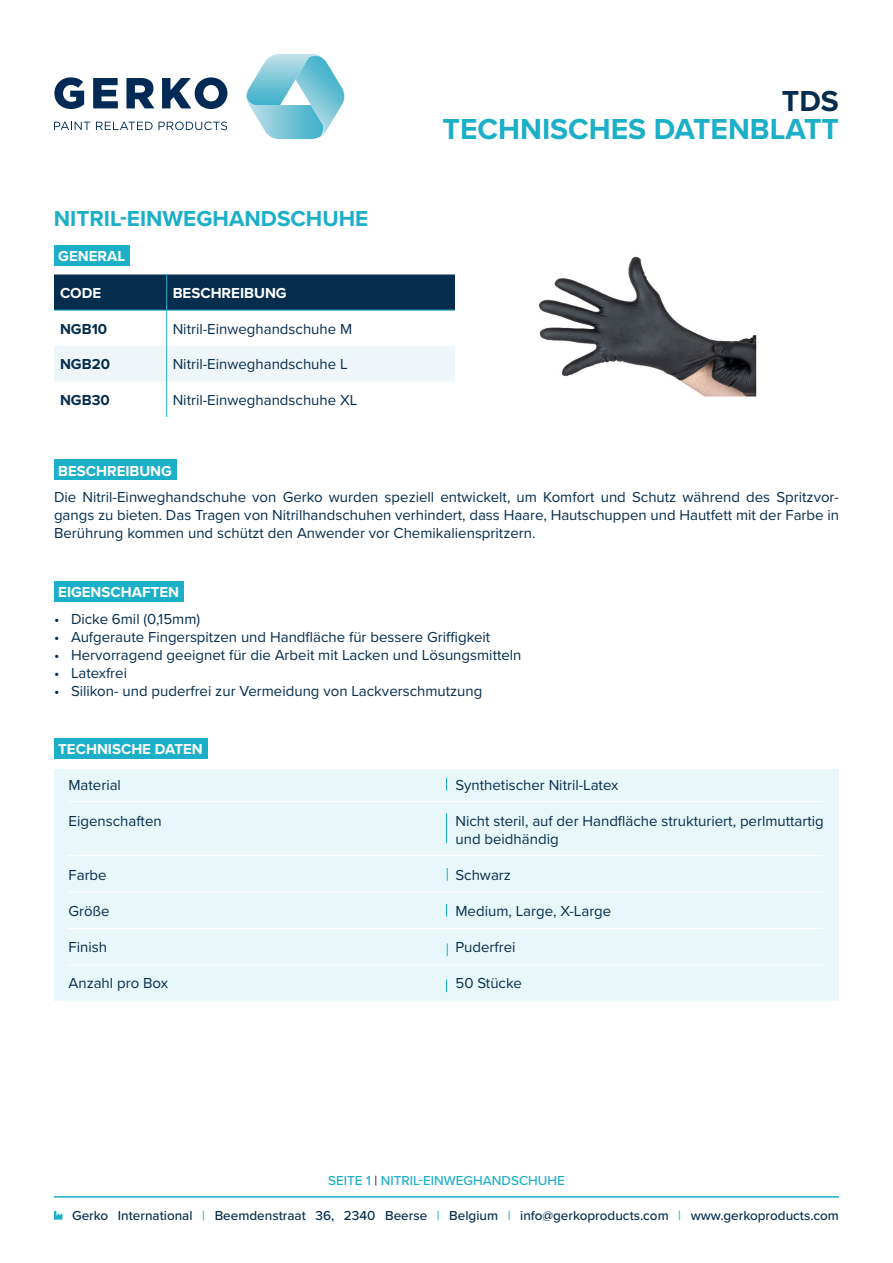
<style>
.page{position:relative;width:893px;height:1263px;background:#fff}
.page>*{position:absolute;margin:0;border:0;box-sizing:border-box;transform-origin:0 0}
.t1{font:700 30px "Proxima Nova";color:#1bafc8}
.t2{font:700 30px "Proxima Nova";color:#062d4d}
.t3{font:700 22.5px "Proxima Nova";color:#1bafc8}
.Alineastijl{font:15px/18px "Proxima Nova";color:#062d4d;text-align:justify}
.t4{font:700 15px "Proxima Nova";color:#fff}
.t5{font:700 15px "Proxima Nova";color:#062d4d}
.t6{font:500 13.5px "Proxima Nova";color:#062d4d}
.t7{font:500 13.5px "Proxima Nova";color:#1bafc8}
.s1{color:#062d4d}
.s2{color:#1bafc8}
</style>
<div class="page">
<div style="left:54px;top:245px;width:75px;height:21px;background:#1bafc8"></div>
<div style="left:54px;top:459px;width:122px;height:21px;background:#1bafc8"></div>
<div style="left:54px;top:581px;width:129px;height:20px;background:#1bafc8"></div>
<div style="left:54px;top:769px;width:785px;height:231px;background:#e8f7f9"></div>
<hr style="left:69px;top:801px;width:755px;height:1px;background:#fff">
<hr style="left:69px;top:855px;width:755px;height:1px;background:#fff">
<hr style="left:69px;top:892px;width:755px;height:1px;background:#fff">
<hr style="left:68px;top:928px;width:756px;height:1px;background:#fff">
<hr style="left:68px;top:965px;width:756px;height:1px;background:#fff">
<svg style="left:446px;top:778px;width:1px;height:12px"></svg>
<hr style="left:446px;top:813px;width:1px;height:30px;background:#1bafc8">
<svg style="left:446px;top:904px;width:1px;height:13px"></svg>
<svg style="left:446px;top:979px;width:1px;height:13px"></svg>
<svg style="left:447px;top:868px;width:1px;height:13px"></svg>
<svg style="left:447px;top:943px;width:1px;height:13px"></svg>
<div style="left:54px;top:738px;width:153px;height:21px;background:#1bafc8"></div>
<div style="left:54px;top:274px;width:401px;height:36px;background:#062d4d"></div>
<div style="left:54px;top:346px;width:401px;height:35px;background:#eff6fa"></div>
<hr style="left:166px;top:274px;width:1px;height:36px;background:#1bafc8">
<hr style="left:54px;top:310px;width:113px;height:1px;background:#1bafc8">
<hr style="left:167px;top:310px;width:667px;height:1px;background:#1bafc8">
<hr style="left:166px;top:310px;width:1px;height:36px;background:#1bafc8">
<hr style="left:166px;top:346px;width:1px;height:35px;background:#1bafc8">
<hr style="left:166px;top:381px;width:1px;height:36px;background:#1bafc8">
<svg style="left:54px;top:122px;width:36px;height:8px"></svg>
<svg style="left:96px;top:122px;width:57px;height:8px"></svg>
<svg style="left:159px;top:122px;width:68px;height:8px"></svg>
<svg style="left:54px;top:77px;width:30px;height:32px"></svg>
<svg style="left:93px;top:78px;width:25px;height:30px"></svg>
<svg style="left:126px;top:78px;width:28px;height:30px"></svg>
<svg style="left:162px;top:77px;width:65px;height:32px"></svg>
<svg style="left:246px;top:54px;width:98px;height:85px"></svg>
<svg style="left:54px;top:1211px;width:8px;height:8px"></svg>
<hr style="left:54px;top:1196px;width:785px;height:1px;background:#1bafc8">
<div style="left:456px;top:208px;width:383px;height:236px;background:#fff"></div>
<img style="left:539px;top:256px;width:218px;height:141px">
<p class="t3" style="left:54px;top:202px;width:316px">NITRIL-EINWEGHANDSCHUHE</p>
<p class="t4" style="left:58px;top:245px;width:68px">GENERAL</p>
<p class="t4" style="left:60px;top:282px;width:43px">CODE</p>
<p class="t4" style="left:173px;top:282px;width:116px">BESCHREIBUNG</p>
<p class="t5" style="left:60px;top:318px;width:49px">NGB10</p>
<p class="Alineastijl" style="left:173px;top:319px;width:181px">Nitril-Einweghandschuhe M</p>
<p class="t5" style="left:60px;top:353px;width:51px">NGB20</p>
<p class="Alineastijl" style="left:173px;top:355px;width:177px">Nitril-Einweghandschuhe L</p>
<p class="t5" style="left:60px;top:389px;width:51px">NGB30</p>
<p class="Alineastijl" style="left:173px;top:390px;width:186px">Nitril-Einweghandschuhe XL</p>
<p class="t4" style="left:58px;top:459px;width:115px">BESCHREIBUNG</p>
<p class="t2" style="left:782px;top:78px;width:58px">TDS</p>
<p class="t1" style="left:443px;top:107px;width:398px">TECHNISCHES DATENBLATT</p>
<p class="Alineastijl" style="left:54px;top:488px;width:786px">Die Nitril-Einweghandschuhe von Gerko wurden speziell entwickelt, um Komfort und Schutz während des Spritzvor&shy;gangs zu bieten. Das Tragen von Nitrilhandschuhen verhindert, dass Haare, Hautschuppen und Hautfett mit der Farbe in Berührung kommen und schützt den Anwender vor Chemikalienspritzern.</p>
<p class="t4" style="left:58px;top:581px;width:122px">EIGENSCHAFTEN</p>
<p class="Alineastijl" style="left:54px;top:609px;width:148px">• Dicke 6mil (0,15mm)</p>
<p class="Alineastijl" style="left:54px;top:627px;width:438px">• Aufgeraute Fingerspitzen und Handfläche für bessere Griffigkeit</p>
<p class="Alineastijl" style="left:54px;top:645px;width:469px">• Hervorragend geeignet für die Arbeit mit Lacken und Lösungsmitteln</p>
<p class="Alineastijl" style="left:54px;top:663px;width:75px">• Latexfrei</p>
<p class="Alineastijl" style="left:54px;top:681px;width:430px">• Silikon- und puderfrei zur Vermeidung von Lackverschmutzung</p>
<p class="t4" style="left:58px;top:738px;width:146px">TECHNISCHE DATEN</p>
<p class="Alineastijl" style="left:69px;top:775px;width:54px">Material</p>
<p class="Alineastijl" style="left:69px;top:811px;width:95px">Eigenschaften</p>
<p class="Alineastijl" style="left:69px;top:865px;width:40px">Farbe</p>
<p class="Alineastijl" style="left:69px;top:901px;width:43px">Größe</p>
<p class="Alineastijl" style="left:69px;top:937px;width:40px">Finish</p>
<p class="Alineastijl" style="left:69px;top:973px;width:101px">Anzahl pro Box</p>
<p class="Alineastijl" style="left:455px;top:775px;width:164px">Synthetischer Nitril-Latex</p>
<p class="Alineastijl" style="left:455px;top:811px;width:370px">Nicht steril, auf der Handfläche strukturiert, perlmuttartig und beidhändig</p>
<p class="Alineastijl" style="left:455px;top:865px;width:57px">Schwarz</p>
<p class="Alineastijl" style="left:455px;top:901px;width:157px">Medium, Large, X-Large</p>
<p class="Alineastijl" style="left:455px;top:937px;width:62px">Puderfrei</p>
<p class="Alineastijl" style="left:455px;top:973px;width:68px">50 Stücke</p>
<p class="t7" style="left:328px;top:1170px;width:238px">SEITE 1 <span class="s1">|</span> NITRIL-EINWEGHANDSCHUHE</p>
<p class="t6" style="left:72px;top:1205px;width:768px">Gerko International <span class="s2">|</span> Beemdenstraat 36, 2340 Beerse <span class="s2">|</span> Belgium <span class="s2">|</span> info@gerkoproducts.com <span class="s2">|</span> www.gerkoproducts.com</p>
</div>
